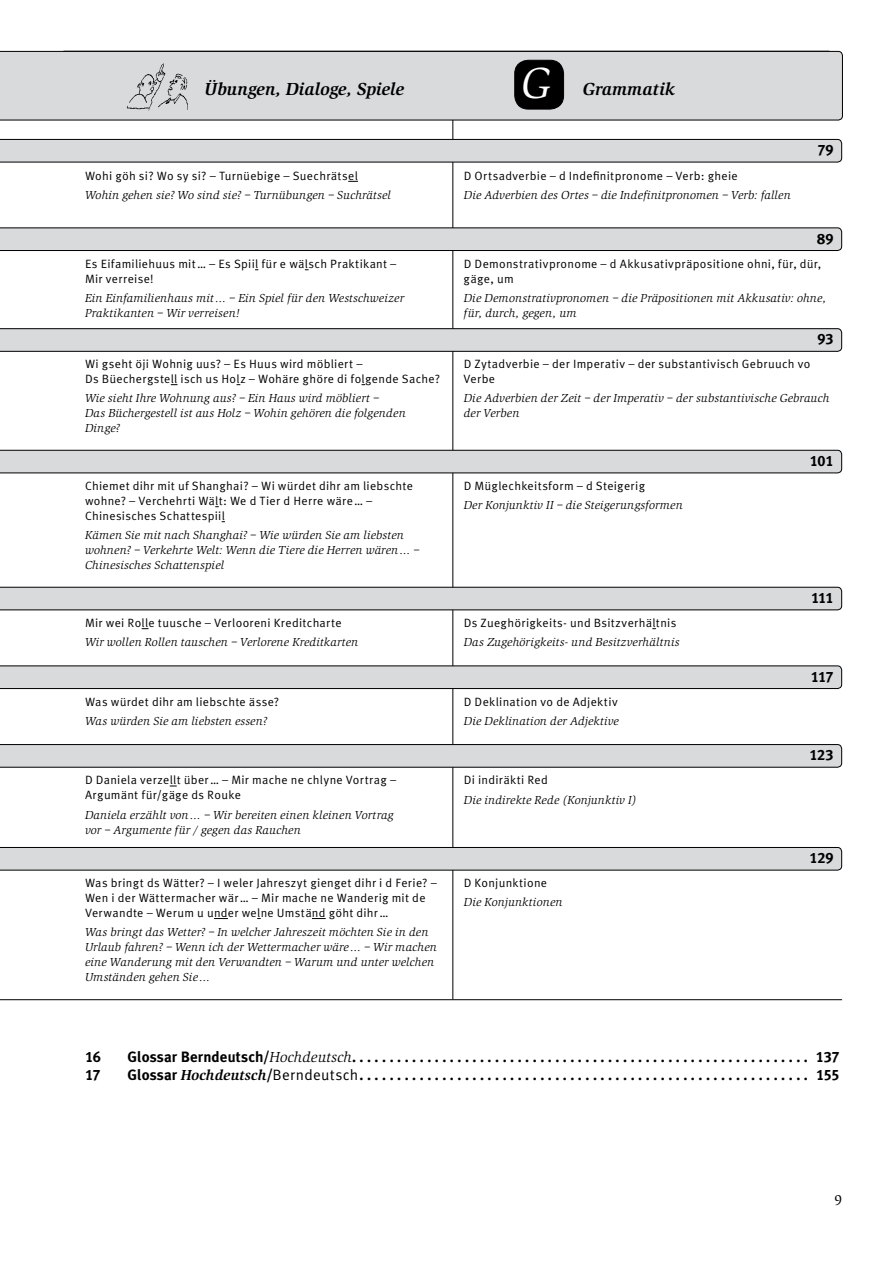
<style>
.page{position:relative;width:893px;height:1263px;background:#fff}
.page>*{position:absolute;margin:0;border:0;box-sizing:border-box;transform-origin:0 0}
.t1{font:italic 45px "Slimbach";color:#fff}
.t2{font:italic 700 18px "Slimbach";color:#000}
.t3{font:700 15px "Meta Korrespondenz";color:#000}
.t4{font:italic 12px/15px "Slimbach";letter-spacing:.015em;color:#000}
.t5{font:12px/15px "Meta Korrespondenz";letter-spacing:.02em;color:#000}
.s1{font-family:"Meta Korrespondenz";font-style:normal}
.s2{font-family:"Slimbach";font-style:italic}
.s3{font-family:"Slimbach";font-weight:400;font-style:italic}
.s4{font-weight:400}
</style>
<div class="page">
<hr style="left:452px;top:91px;width:1px;height:908px;background:#000">
<svg style="left:0;top:139px;width:842px;height:23px;background:#cccdce"></svg>
<svg style="left:0;top:227px;width:842px;height:24px;background:#c7c8c9"></svg>
<svg style="left:0;top:328px;width:842px;height:24px;background:#c7c7c8"></svg>
<svg style="left:0;top:450px;width:842px;height:23px;background:#cccdce"></svg>
<svg style="left:0;top:587px;width:842px;height:23px;background:#cccdce"></svg>
<svg style="left:0;top:665px;width:842px;height:24px;background:#c7c8c9"></svg>
<svg style="left:0;top:744px;width:842px;height:23px;background:#cccdce"></svg>
<svg style="left:0;top:847px;width:842px;height:23px;background:#cccdce"></svg>
<svg style="left:214px;top:918px;width:14px;height:1px"></svg>
<svg style="left:312px;top:918px;width:14px;height:1px"></svg>
<hr style="left:0;top:999px;width:842px;height:1px;background:#000">
<div style="left:0;top:51px;width:843px;height:69px;background:#d9dadb"></div>
<img style="left:126px;top:64px;width:62px;height:46px">
<div style="left:515px;top:60px;width:49px;height:49px;background:#000;border-radius:13px"></div>
<div style="left:514px;top:60px;width:50px;height:49px;border:1px solid #000;border-radius:13px"></div>
<p class="t2" style="left:204px;top:79px;width:201px">Übungen, Dialoge, Spiele</p>
<p class="t1" style="left:521px;top:58px;width:30px">G</p>
<p class="t2" style="left:583px;top:79px;width:94px">Grammatik</p>
<p class="t4" style="left:85px;top:166px;width:307px;line-height:19.2px"><span class="s1">Wohi göh si? Wo sy si? – Turnüebige – Suechrätsel<br></span>Wohin gehen sie? Wo sind sie? – Turnübungen – Suchrätsel</p>
<p class="t4" style="left:464px;top:166px;width:329px;line-height:19.4px"><span class="s1">D Ortsadverbie – d Indefinitpronome – Verb: gheie<br></span>Die Adverbien des Ortes – die Indefinitpronomen – Verb: fallen</p>
<p class="t3" style="left:817px;top:141px;width:18px">79</p>
<p class="t3" style="left:817px;top:230px;width:18px">89</p>
<p class="t5" style="left:85px;top:256px;width:313px">Es Eifamiliehuus mit… – Es Spiil für e wälsch Praktikant –<br>Mir verreise!</p>
<p class="t4" style="left:85px;top:291px;width:321px">Ein Einfamilienhaus mit… – Ein Spiel für den Westschweizer<br>Praktikanten – Wir verreisen!</p>
<p class="t5" style="left:85px;top:356px;width:357px">Wi gseht öji Wohnig uus? – Es Huus wird möbliert –<br>Ds Büechergstell isch us Holz – Wohäre ghöre di folgende Sache?</p>
<p class="t4" style="left:85px;top:391px;width:322px">Wie sieht Ihre Wohnung aus? – Ein Haus wird möbliert –<br>Das Büchergestell ist aus Holz – Wohin gehören die folgenden<br>Dinge?</p>
<p class="t5" style="left:85px;top:478px;width:330px">Chiemet dihr mit uf Shanghai? – Wi würdet dihr am liebschte wohne? – Verchehrti Wält: We d Tier d Herre wäre… –<br>Chinesisches Schattespiil</p>
<p class="t4" style="left:85px;top:528px;width:336px">Kämen Sie mit nach Shanghai? – Wie würden Sie am liebsten wohnen? – Verkehrte Welt: Wenn die Tiere die Herren wären… –<br>Chinesisches Schattenspiel</p>
<p class="t5" style="left:464px;top:256px;width:359px">D Demonstrativpronome – d Akkusativpräpositione ohni, für, dür, gäge, um</p>
<p class="t4" style="left:464px;top:291px;width:364px">Die Demonstrativpronomen – die Präpositionen mit Akkusativ: ohne, für, durch, gegen, um</p>
<p class="t3" style="left:817px;top:330px;width:18px">93</p>
<p class="t5" style="left:464px;top:356px;width:348px">D Zytadverbie – der Imperativ – der substantivisch Ge-bruuch vo<br>Verbe</p>
<p class="t4" style="left:464px;top:391px;width:367px">Die Adverbien der Zeit – der Imperativ – der substantivische Gebrauch der Verben</p>
<p class="t3" style="left:810px;top:452px;width:25px">101</p>
<p class="t4" style="left:464px;top:476px;width:221px;line-height:19.4px"><span class="s1">D Müglechkeitsform – d Steigerig<br></span>Der Konjunktiv II – die Steigerungsformen</p>
<p class="t3" style="left:811px;top:589px;width:24px">111</p>
<p class="t4" style="left:85px;top:613px;width:275px;line-height:19.2px"><span class="s1">Mir wei Rolle tuusche – Verlooreni Kreditcharte<br></span>Wir wollen Rollen tauschen – Verlorene Kreditkarten</p>
<p class="t4" style="left:464px;top:613px;width:217px;line-height:19.4px"><span class="s1">Ds Zueghörigkeits- und Bsitzverhältnis<br></span>Das Zugehörigkeits- und Besitzverhältnis</p>
<p class="t5" style="left:85px;top:692px;width:196px;line-height:19.2px">Was würdet dihr am liebschte ässe?<br><span class="s2">Was würden Sie am liebsten essen?</span></p>
<p class="t4" style="left:464px;top:692px;width:157px;line-height:19.4px"><span class="s1">D Deklination vo de Adjektiv<br></span>Die Deklination der Adjektive</p>
<p class="t5" style="left:85px;top:772px;width:313px">D Daniela verzellt über… – Mir mache ne chlyne Vortrag –<br>Argumänt für/gäge ds Rouke</p>
<p class="t4" style="left:85px;top:807px;width:310px">Daniela erzählt von… – Wir bereiten einen kleinen Vortrag vor – Argumente für / gegen das Rauchen</p>
<p class="t5" style="left:85px;top:875px;width:353px">Was bringt ds Wätter? – I weler Jahreszyt gienget dihr i d Ferie? –<br>Wen i der Wättermacher wär… – Mir mache ne Wanderig mit de<br>Verwandte – Werum u under welne Umständ göht dihr…</p>
<p class="t4" style="left:85px;top:925px;width:353px">Was bringt das Wetter? – In welcher Jahreszeit möchten Sie in den Urlaub fahren? – Wenn ich der Wettermacher wäre… – Wir machen eine Wanderung mit den Verwandten – Warum und unter welchen Umständen gehen Sie…</p>
<p class="t4" style="left:464px;top:771px;width:174px;line-height:19.4px"><span class="s1">Di indiräkti Red<br></span>Die indirekte Rede (Konjunktiv I)</p>
<p class="t4" style="left:464px;top:873px;width:100px;line-height:19.4px"><span class="s1">D Konjunktione<br></span>Die Konjunktionen</p>
<p class="t3" style="left:811px;top:668px;width:24px">117</p>
<p class="t3" style="left:809px;top:746px;width:26px">123</p>
<p class="t3" style="left:810px;top:849px;width:25px">129</p>
<p class="t3" style="left:85px;top:1048px;width:17px">16</p>
<p class="t3" style="left:128px;top:1048px;width:713px">Glossar Berndeutsch/<span class="s3">Hochdeutsch</span> ............................................................. 137</p>
<p class="t3" style="left:85px;top:1066px;width:17px">17</p>
<p class="t3" style="left:128px;top:1066px;width:713px">Glossar <span class="s2">Hochdeutsch</span>/<span class="s4">Berndeutsch</span> ............................................................ 155</p>
</div>
